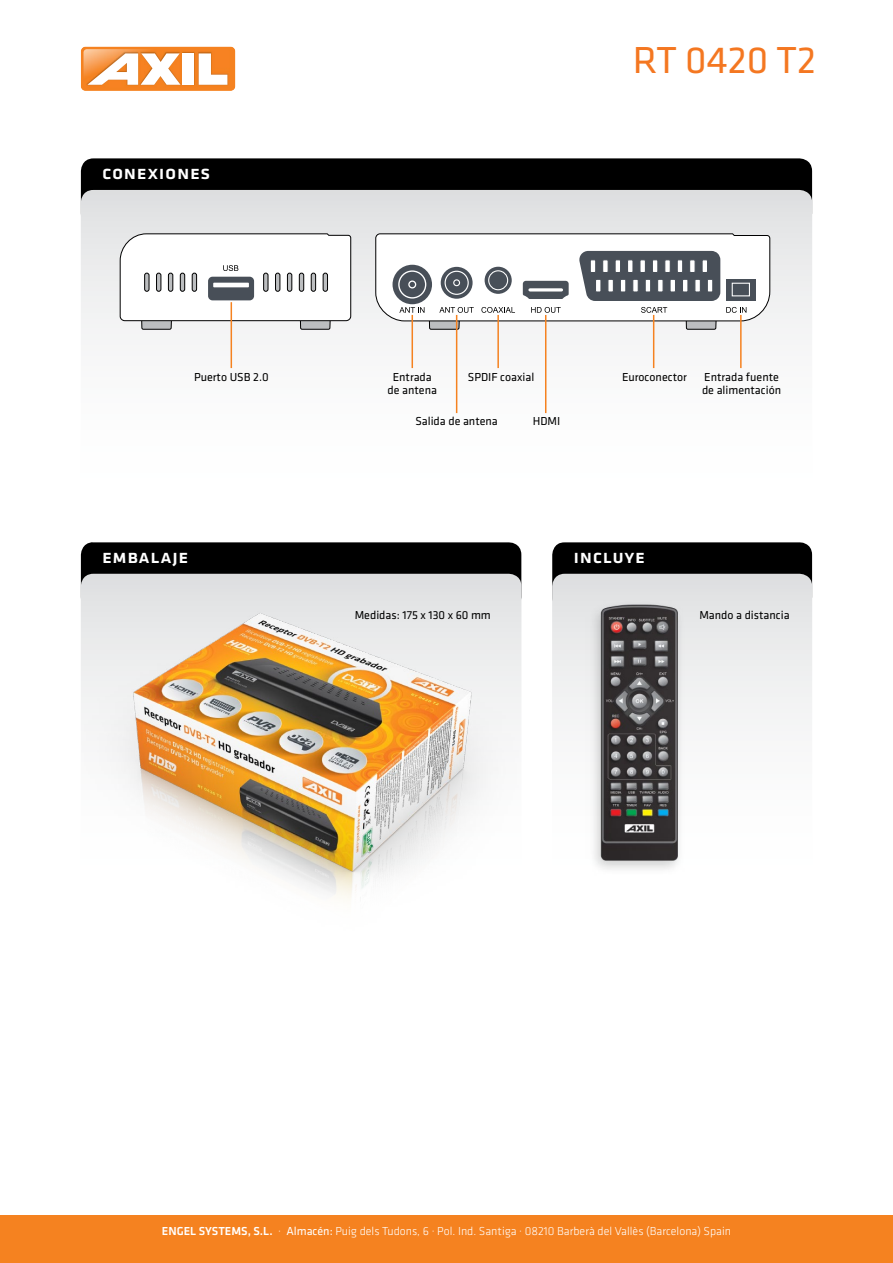
<style>
.page{position:relative;width:893px;height:1263px;background:#fff}
.page>*{position:absolute;margin:0;border:0;box-sizing:border-box;transform-origin:0 0}
.t1{font:39px "Klavika";color:#f47721}
.t2{font:19.5px "Klavika Medium SC";letter-spacing:.03em;color:#fff}
.t3{font:12px/13.5px "Klavika";color:#000;text-align:center}
.t4{font:300 12px "Klavika";color:#fff}
.s1{font-weight:500}
.s2{font-weight:400}
</style>
<div class="page">
<svg style="left:80px;top:46px;width:156px;height:45px"></svg>
<div style="left:0;top:1216px;width:893px;height:47px;background:#f58220"></div>
<div style="left:81px;top:158px;width:731px;height:68px;background:#000;border-radius:13px"></div>
<div style="left:81px;top:542px;width:440px;height:68px;background:#000;border-radius:13px"></div>
<div style="left:552px;top:542px;width:260px;height:68px;background:#000;border-radius:13px"></div>
<svg style="left:81px;top:190px;width:731px;height:224px"></svg>
<img style="left:81px;top:577px;width:440px;height:323px">
<svg style="left:552px;top:574px;width:260px;height:151px"></svg>
<img style="left:577px;top:582px;width:119px;height:288px">
<svg style="left:119px;top:233px;width:233px;height:97px"></svg>
<svg style="left:375px;top:232px;width:396px;height:98px"></svg>
<hr style="left:530px;top:288px;width:31px;height:3px;background:#fff">
<div style="left:398px;top:270px;width:28px;height:29px;border:1px solid #fff;border-radius:50%"></div>
<div style="left:408px;top:280px;width:8px;height:8px;border:1px solid #fff;border-radius:50%"></div>
<div style="left:445px;top:271px;width:24px;height:24px;border:1px solid #fff;border-radius:50%"></div>
<div style="left:453px;top:279px;width:7px;height:7px;border:1px solid #fff;border-radius:50%"></div>
<hr style="left:231px;top:302px;width:1px;height:66px;background:#f58220">
<hr style="left:412px;top:315px;width:1px;height:53px;background:#f58220">
<hr style="left:456px;top:315px;width:1px;height:98px;background:#f58220">
<hr style="left:497px;top:315px;width:2px;height:53px;background:#f58220">
<hr style="left:545px;top:315px;width:1px;height:98px;background:#f58220">
<hr style="left:653px;top:315px;width:1px;height:53px;background:#f58220">
<hr style="left:740px;top:315px;width:2px;height:53px;background:#f58220">
<h2 class="t2" style="left:102px;top:162px;width:110px">conexiones</h2>
<h1 class="t1" style="left:633px;top:40px;width:185px">RT 0420 T2</h1>
<p class="t3" style="left:194px;top:370px;width:76px">Puerto USB 2.0</p>
<p class="t3" style="left:388px;top:370px;width:51px">Entrada de antena</p>
<p class="t3" style="left:415px;top:415px;width:84px">Salida de antena</p>
<p class="t3" style="left:468px;top:370px;width:68px">SPDIF coaxial</p>
<p class="t3" style="left:533px;top:415px;width:29px">HDMI</p>
<p class="t3" style="left:622px;top:370px;width:66px">Euroconector</p>
<p class="t3" style="left:702px;top:370px;width:81px;text-align:left">Entrada fuente de alimentación</p>
<h2 class="t2" style="left:102px;top:546px;width:88px">embalaje</h2>
<h2 class="t2" style="left:573px;top:546px;width:73px">incluye</h2>
<p class="t3" style="left:355px;top:609px;width:138px">Medidas: 175 x 130 x 60 mm</p>
<p class="t3" style="left:699px;top:609px;width:92px">Mando a distancia</p>
<p class="t4" style="left:162px;top:1225px;width:571px"><span class="s1">ENGEL SYSTEMS, S.L.</span> · <span class="s2">Almacén:</span> Puig dels Tudons, 6 · Pol. Ind. Santiga · 08210 Barberà del Vallès (Barcelona) Spain</p>
</div>
